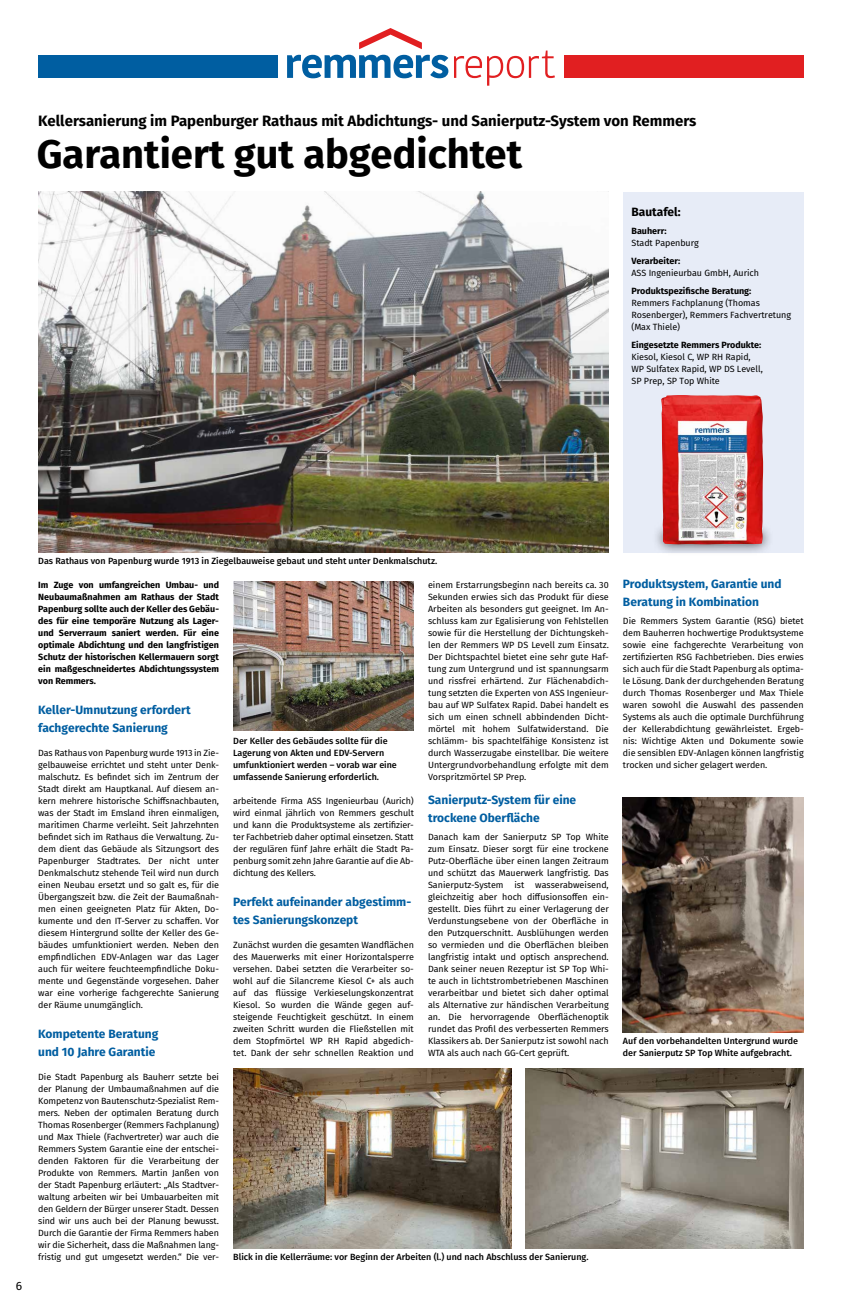
<style>
.page{position:relative;width:842px;height:1304px;background:#fff}
.page>*{position:absolute;margin:0;border:0;box-sizing:border-box;transform-origin:0 0}
.t1{font:700 40px "Fira Sans";color:#000}
.t2{font:700 15px "Fira Sans";color:#000}
.t3{font:700 12px/18px "Fira Sans";color:#005ea1}
.t4{font:700 12px "Fira Sans";color:#000}
.t5{font:12px "Fira Sans";color:#000}
.t6{font:9px/12px "Fira Sans";letter-spacing:-.005em;color:#000;text-align:justify}
.t7{font:700 9px/12px "Fira Sans";color:#000;text-align:justify}
.t8{font:500 9px/12px "Fira Sans";color:#000}
</style>
<div class="page">
<div style="left:38px;top:55px;width:240px;height:23px;background:#005ea1"></div>
<div style="left:564px;top:55px;width:240px;height:23px;background:#e11f21"></div>
<svg style="left:287px;top:55px;width:161px;height:23px"></svg>
<svg style="left:359px;top:28px;width:63px;height:21px"></svg>
<svg style="left:454px;top:51px;width:101px;height:35px"></svg>
<div style="left:623px;top:192px;width:181px;height:360px;background:#e7ecf7"></div>
<img style="left:38px;top:192px;width:571px;height:360px">
<img style="left:233px;top:582px;width:181px;height:148px">
<img style="left:623px;top:798px;width:181px;height:234px">
<img style="left:233px;top:1068px;width:278px;height:180px">
<img style="left:525px;top:1068px;width:279px;height:180px">
<div style="left:652px;top:522px;width:122px;height:34px;background:#000;opacity:.75"></div>
<img style="left:661px;top:395px;width:102px;height:149px">
<h2 class="t2" style="left:38px;top:108px;width:660px">Kellersanierung im Papenburger Rathaus mit Abdichtungs- und Sanierputz-System von Remmers</h2>
<h1 class="t1" style="left:37px;top:120px;width:487px">Garantiert gut abgedichtet</h1>
<h3 class="t4" style="left:631px;top:202px;width:51px">Bautafel:</h3>
<p class="t7" style="left:631px;top:224px;width:37px">Bauherr:</p>
<p class="t6" style="left:631px;top:237px;width:69px">Stadt Papenburg</p>
<p class="t7" style="left:631px;top:254px;width:50px">Verarbeiter:</p>
<p class="t6" style="left:631px;top:267px;width:129px">ASS Ingenieurbau GmbH, Aurich</p>
<p class="t7" style="left:631px;top:284px;width:121px">Produktspezifische Beratung:</p>
<p class="t6" style="left:631px;top:297px;width:161px;text-align:left">Remmers Fachplanung (Thomas<br>Rosenberger), Remmers Fachvertretung (Max Thiele)</p>
<p class="t7" style="left:631px;top:338px;width:131px">Eingesetzte Remmers Produkte:</p>
<p class="t6" style="left:631px;top:351px;width:133px;text-align:left">Kiesol, Kiesol C, WP RH Rapid,<br>WP Sulfatex Rapid, WP DS Levell,<br>SP Prep, SP Top White</p>
<h3 class="t5" style="left:16px;top:1277px;width:8px">6</h3>
<p class="t8" style="left:38px;top:554px;width:400px">Das Rathaus von Papenburg wurde 1913 in Ziegelbauweise gebaut und steht unter Denkmalschutz.</p>
<p class="t7" style="left:38px;top:578px;width:182px">Im Zuge von umfangreichen Umbau- und Neubaumaßnahmen am Rathaus der Stadt Papenburg sollte auch der Keller des Gebäu&shy;des für eine temporäre Nutzung als Lager&shy;und Serverraum saniert werden. Für eine optimale Abdichtung und den langfristigen Schutz der historischen Kellermauern sorgt ein maßgeschneidertes Abdichtungssystem von Remmers.</p>
<h3 class="t3" style="left:38px;top:700px;width:154px">Keller-Umnutzung erfordert fachgerechte Sanierung</h3>
<p class="t6" style="left:38px;top:747px;width:182px">Das Rathaus von Papenburg wurde 1913 in Zie&shy;gelbauweise errichtet und steht unter Denk&shy;malschutz. Es befindet sich im Zentrum der Stadt direkt am Hauptkanal. Auf diesem an&shy;kern mehrere historische Schiffsnachbauten, was der Stadt im Emsland ihren einmaligen, maritimen Charme verleiht. Seit Jahrzehnten befindet sich im Rathaus die Verwaltung. Zu&shy;dem dient das Gebäude als Sitzungsort des Papenburger Stadtrates. Der nicht unter Denkmalschutz stehende Teil wird nun durch einen Neubau ersetzt und so galt es, für die Übergangszeit bzw. die Zeit der Baumaßnah&shy;men einen geeigneten Platz für Akten, Do&shy;kumente und den IT-Server zu schaffen. Vor diesem Hintergrund sollte der Keller des Ge&shy;bäudes umfunktioniert werden. Neben den empfindlichen EDV-Anlagen war das Lager auch für weitere feuchteempfindliche Doku&shy;mente und Gegenstände vorgesehen. Daher war eine vorherige fachgerechte Sanierung der Räume unumgänglich.</p>
<h3 class="t3" style="left:38px;top:1024px;width:122px">Kompetente Beratung und 10 Jahre Garantie</h3>
<p class="t6" style="left:38px;top:1071px;width:182px">Die Stadt Papenburg als Bauherr setzte bei der Planung der Umbaumaßnahmen auf die Kompetenz von Bautenschutz-Spezialist Rem&shy;mers. Neben der optimalen Beratung durch Thomas Rosenberger (Remmers Fachplanung) und Max Thiele (Fachvertreter) war auch die Remmers System Garantie eine der entschei&shy;denden Faktoren für die Verarbeitung der Produkte von Remmers. Martin Janßen von der Stadt Papenburg erläutert: „Als Stadtver&shy;waltung arbeiten wir bei Umbauarbeiten mit den Geldern der Bürger unserer Stadt. Dessen sind wir uns auch bei der Planung bewusst.<br>Durch die Garantie der Firma Remmers haben wir die Sicherheit, dass die Maßnahmen lang&shy;fristig und gut umgesetzt werden.“ Die ver-</p>
<p class="t8" style="left:233px;top:734px;width:165px">Der Keller des Gebäudes sollte für die Lagerung von Akten und EDV-Servern umfunktioniert werden – vorab war eine umfassende Sanierung erforderlich.</p>
<p class="t6" style="left:233px;top:795px;width:182px">arbeitende Firma ASS Ingenieurbau (Aurich) wird einmal jährlich von Remmers geschult und kann die Produktsysteme als zertifizier&shy;ter Fachbetrieb daher optimal einsetzen. Statt der regulären fünf Jahre erhält die Stadt Pa&shy;penburg somit zehn Jahre Garantie auf die Ab&shy;dichtung des Kellers.</p>
<h3 class="t3" style="left:233px;top:892px;width:180px">Perfekt aufeinander abgestimm&shy;tes Sanierungskonzept</h3>
<p class="t6" style="left:233px;top:939px;width:182px">Zunächst wurden die gesamten Wandflächen des Mauerwerks mit einer Horizontalsperre versehen. Dabei setzten die Verarbeiter so&shy;wohl auf die Silancreme Kiesol C+ als auch auf das flüssige Verkieselungskonzentrat Kiesol. So wurden die Wände gegen auf&shy;steigende Feuchtigkeit geschützt. In einem zweiten Schritt wurden die Fließstellen mit dem Stopfmörtel WP RH Rapid abgedich&shy;tet. Dank der sehr schnellen Reaktion und</p>
<p class="t6" style="left:428px;top:579px;width:182px">einem Erstarrungsbeginn nach bereits ca. 30<br>Sekunden erwies sich das Produkt für diese Arbeiten als besonders gut geeignet. Im An&shy;schluss kam zur Egalisierung von Fehlstellen sowie für die Herstellung der Dichtungskeh&shy;len der Remmers WP DS Levell zum Einsatz.<br>Der Dichtspachtel bietet eine sehr gute Haf&shy;tung zum Untergrund und ist spannungsarm und rissfrei erhärtend. Zur Flächenabdich&shy;tung setzten die Experten von ASS Ingenieur&shy;bau auf WP Sulfatex Rapid. Dabei handelt es sich um einen schnell abbindenden Dicht&shy;mörtel mit hohem Sulfatwiderstand. Die schlämm- bis spachtelfähige Konsistenz ist durch Wasserzugabe einstellbar. Die weitere Untergrundvorbehandlung erfolgte mit dem Vorspritzmörtel SP Prep.</p>
<h3 class="t3" style="left:428px;top:790px;width:150px">Sanierputz-System für eine trockene Oberfläche</h3>
<p class="t6" style="left:428px;top:831px;width:182px">Danach kam der Sanierputz SP Top White zum Einsatz. Dieser sorgt für eine trockene Putz-Oberfläche über einen langen Zeitraum und schützt das Mauerwerk langfristig. Das Sanierputz-System ist wasserabweisend, gleichzeitig aber hoch diffusionsoffen ein&shy;gestellt. Dies führt zu einer Verlagerung der Verdunstungsebene von der Oberfläche in den Putzquerschnitt. Ausblühungen werden so vermieden und die Oberflächen bleiben langfristig intakt und optisch ansprechend.<br>Dank seiner neuen Rezeptur ist SP Top Whi&shy;te auch in lichtstrombetriebenen Maschinen verarbeitbar und bietet sich daher optimal als Alternative zur händischen Verarbeitung an. Die hervorragende Oberflächenoptik rundet das Profil des verbesserten Remmers Klassikers ab. Der Sanierputz ist sowohl nach WTA als auch nach GG-Cert geprüft.</p>
<p class="t8" style="left:233px;top:1250px;width:357px">Blick in die Kellerräume: vor Beginn der Arbeiten (l.) und nach Abschluss der Sanierung.</p>
<h3 class="t3" style="left:623px;top:574px;width:160px">Produktsystem, Garantie und<br>Beratung in Kombination</h3>
<p class="t6" style="left:623px;top:615px;width:182px">Die Remmers System Garantie (RSG) bietet dem Bauherren hochwertige Produktsysteme sowie eine fachgerechte Verarbeitung von zertifizierten RSG Fachbetrieben. Dies erwies sich auch für die Stadt Papenburg als optima&shy;le Lösung. Dank der durchgehenden Beratung durch Thomas Rosenberger und Max Thiele waren sowohl die Auswahl des passenden Systems als auch die optimale Durchführung der Kellerabdichtung gewährleistet. Ergeb&shy;nis: Wichtige Akten und Dokumente sowie die sensiblen EDV-Anlagen können langfristig trocken und sicher gelagert werden.</p>
<p class="t8" style="left:623px;top:1034px;width:177px">Auf den vorbehandelten Untergrund wurde der Sanierputz SP Top White aufgebracht.</p>
</div>
